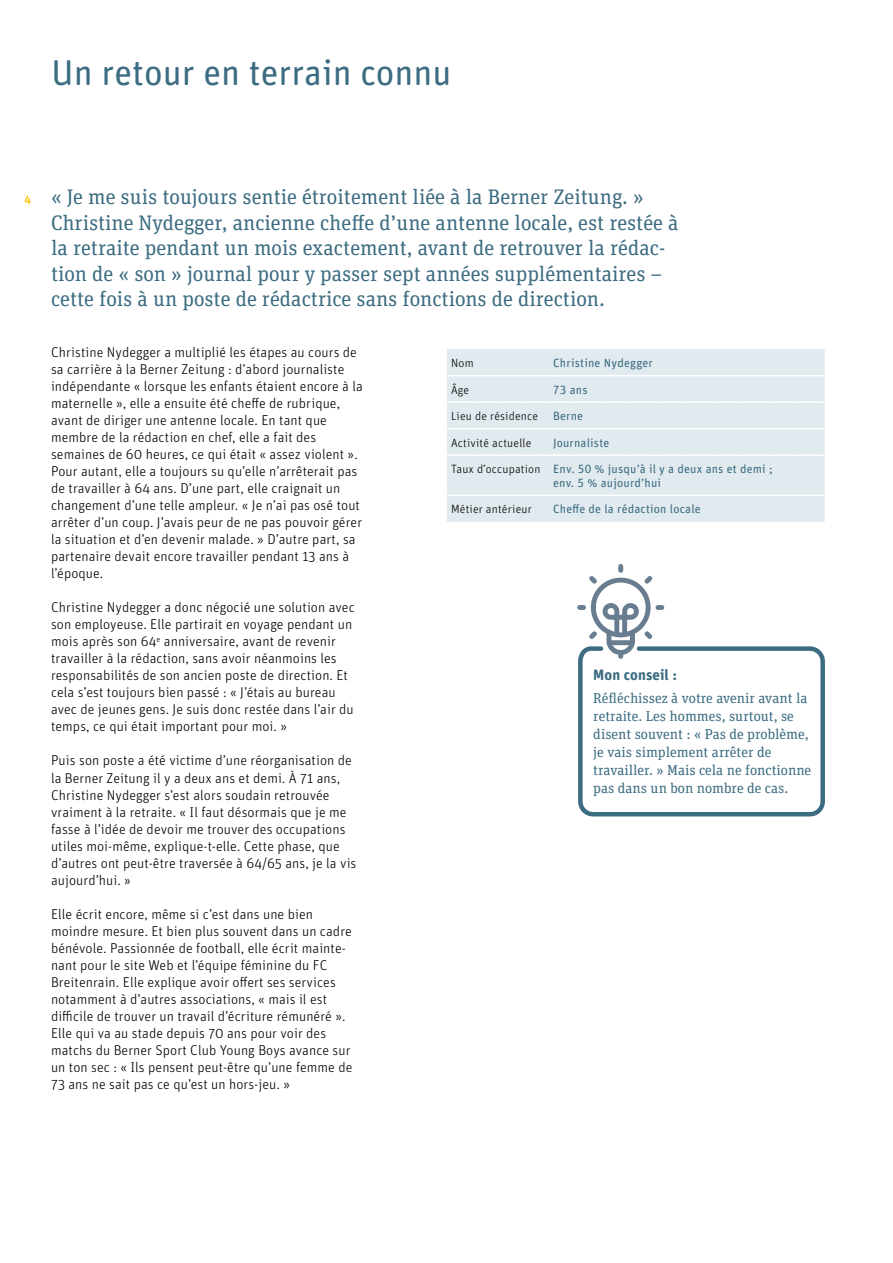
<style>
.page{position:relative;width:893px;height:1263px;background:#fff}
.page>*{position:absolute;margin:0;border:0;box-sizing:border-box;transform-origin:0 0}
.t1{font:36px "Unit Rounded Pro";color:#3c6c81}
.t2{font:21px/25.5px "Unit Slab Pro";color:#3c6c81}
.t3{font:700 15px "Unit Rounded Pro";letter-spacing:.005em;color:#3c6c81}
.t4{font:300 14.25px/17px "Unit Rounded Pro";letter-spacing:.005em;color:#000}
.t5{font:14.25px/18px "Unit Slab Pro";color:#3c6c81}
.t6{font:12px/13.6px "Unit Rounded Pro";letter-spacing:.015em;color:#3c6c81}
.t7{font:300 12px "Unit Rounded Pro";letter-spacing:.015em;color:#000}
.t8{font:500 12px "Unit Rounded Pro";color:#fdc300}
.s1{font-weight:300;color:#000}
</style>
<div class="page">
<div style="left:447px;top:349px;width:378px;height:173px;background:#e1eaef"></div>
<svg style="left:448px;top:375px;width:377px;height:1px"></svg>
<svg style="left:448px;top:401px;width:377px;height:2px"></svg>
<svg style="left:448px;top:428px;width:377px;height:1px"></svg>
<svg style="left:448px;top:454px;width:377px;height:2px"></svg>
<svg style="left:448px;top:495px;width:377px;height:1px"></svg>
<svg style="left:577px;top:566px;width:248px;height:251px"></svg>
<h1 class="t1" style="left:51px;top:48px;width:402px">Un retour en terrain connu</h1>
<p class="t8" style="left:24px;top:191px;width:8px">4</p>
<p class="t2" style="left:51px;top:183px;width:629px">« Je me suis toujours sentie étroitement liée à la Berner Zeitung. » Christine Nydegger, ancienne cheffe d’une antenne locale, est restée à la retraite pendant un mois exactement, avant de retrouver la rédac&shy;tion de « son » journal pour y passer sept années supplémentaires – cette fois à un poste de rédactrice sans fonctions de direction.</p>
<p class="t4" style="left:51px;top:343px;width:313px">Christine Nydegger a multiplié les étapes au cours de sa carrière à la Berner Zeitung : d’abord journaliste indépendante « lorsque les enfants étaient encore à la maternelle », elle a ensuite été cheffe de rubrique, avant de diriger une antenne locale. En tant que membre de la rédaction en chef, elle a fait des semaines de 60 heures, ce qui était « assez violent ».<br>Pour autant, elle a toujours su qu’elle n’arrêterait pas de travailler à 64 ans. D’une part, elle craignait un changement d’une telle ampleur. « Je n’ai pas osé tout arrêter d’un coup. J’avais peur de ne pas pouvoir gérer la situation et d’en devenir malade. » D’autre part, sa partenaire devait encore travailler pendant 13 ans à l’époque.</p>
<p class="t4" style="left:51px;top:599px;width:305px">Christine Nydegger a donc négocié une solution avec son employeuse. Elle partirait en voyage pendant un mois après son 64<sup>e</sup> anniversaire, avant de revenir travailler à la rédaction, sans avoir néanmoins les responsabilités de son ancien poste de direction. Et cela s’est toujours bien passé : « J’étais au bureau avec de jeunes gens. Je suis donc restée dans l’air du temps, ce qui était important pour moi. »</p>
<p class="t4" style="left:51px;top:752px;width:307px">Puis son poste a été victime d’une réorganisation de la Berner Zeitung il y a deux ans et demi. À 71 ans, Christine Nydegger s’est alors soudain retrouvée vraiment à la retraite. « Il faut désormais que je me fasse à l’idée de devoir me trouver des occupations utiles moi-même, explique-t-elle. Cette phase, que d’autres ont peut-être traversée à 64/65 ans, je la vis aujourd’hui. »</p>
<p class="t4" style="left:51px;top:905px;width:303px">Elle écrit encore, même si c’est dans une bien moindre mesure. Et bien plus souvent dans un cadre bénévole. Passionnée de football, elle écrit mainte&shy;nant pour le site Web et l’équipe féminine du FC Breitenrain. Elle explique avoir offert ses services notamment à d’autres associations, « mais il est difficile de trouver un travail d’écriture rémunéré ».<br>Elle qui va au stade depuis 70 ans pour voir des matchs du Berner Sport Club Young Boys avance sur un ton sec : « Ils pensent peut-être qu’une femme de 73 ans ne sait pas ce qu’est un hors-jeu. »</p>
<p class="t7" style="left:451px;top:355px;width:24px">Nom</p>
<p class="t6" style="left:553px;top:356px;width:101px">Christine Nydegger</p>
<p class="t7" style="left:451px;top:382px;width:20px">Âge</p>
<p class="t6" style="left:553px;top:382px;width:36px">73 ans</p>
<p class="t7" style="left:451px;top:408px;width:88px">Lieu de résidence</p>
<p class="t6" style="left:553px;top:409px;width:32px">Berne</p>
<p class="t7" style="left:451px;top:435px;width:82px">Activité actuelle</p>
<p class="t6" style="left:553px;top:435px;width:58px">Journaliste</p>
<p class="t6" style="left:553px;top:462px;width:221px;text-indent:-102px"><span class="s1">Taux d’occupation</span> Env. 50 % jusqu’à il y a deux ans et demi ; env. 5 % aujourd’hui</p>
<p class="t7" style="left:451px;top:502px;width:82px">Métier antérieur</p>
<p class="t6" style="left:553px;top:502px;width:149px">Cheffe de la rédaction locale</p>
<p class="t3" style="left:593px;top:664px;width:85px">Mon conseil :</p>
<p class="t5" style="left:593px;top:688px;width:219px">Réfléchissez à votre avenir avant la retraite. Les hommes, surtout, se disent souvent : « Pas de problème, je vais simplement arrêter de travailler. » Mais cela ne fonctionne pas dans un bon nombre de cas.</p>
</div>
